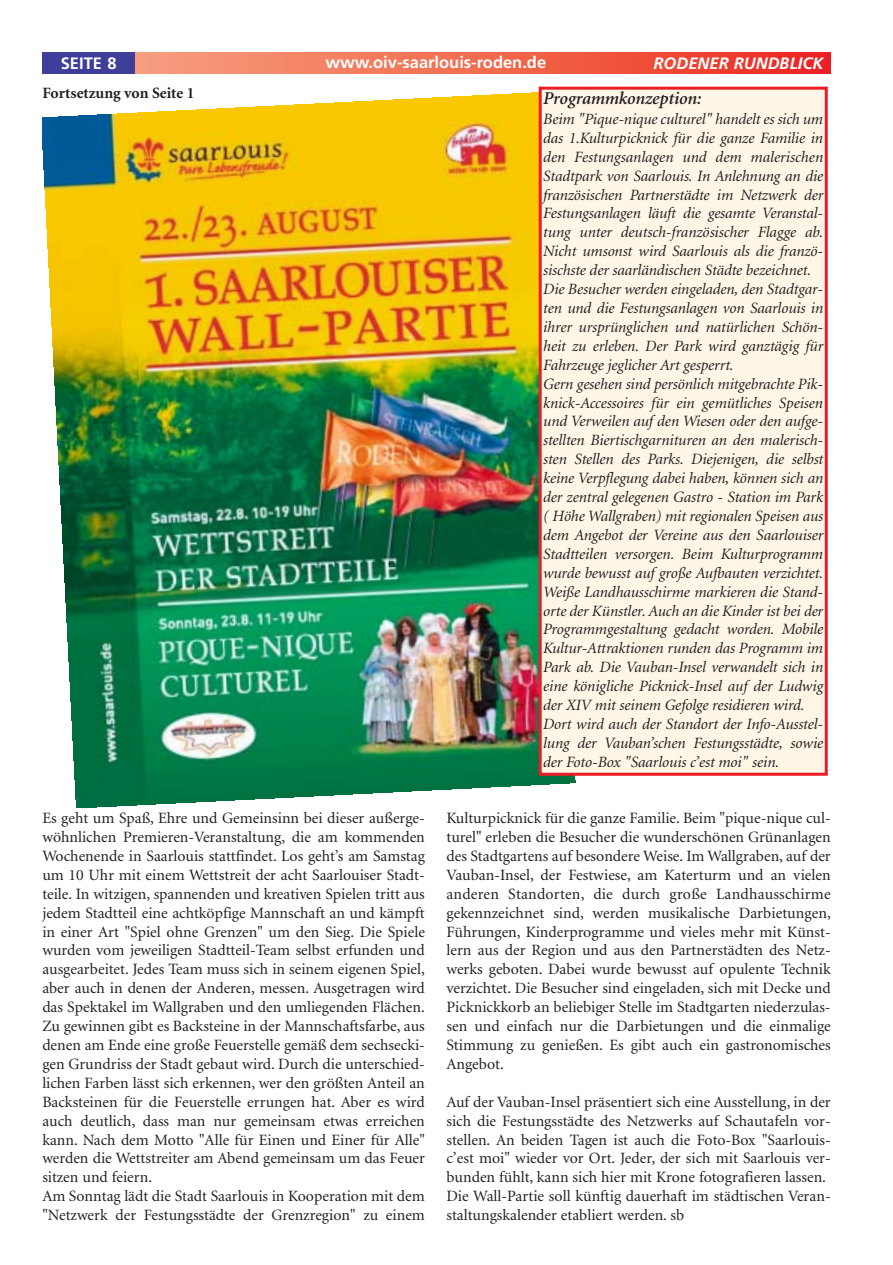
<style>
.page{position:relative;width:893px;height:1265px;background:#fff}
.page>*{position:absolute;margin:0;border:0;box-sizing:border-box;transform-origin:0 0}
.t1{font:italic 600 18px "Minion";letter-spacing:-.01em;color:#231f20}
.t2{font:700 16.5px "Frutiger";color:#fff}
.t3{font:italic 700 16.5px "Frutiger";color:#fff}
.t4{font:15.75px/18.9px "Minion";color:#231f20}
.t5{font:italic 15.75px/18.9px "Minion";letter-spacing:-.01em;color:#231f20}
.t6{font:700 15.75px "Minion";color:#231f20}
</style>
<div class="page">
<div style="left:64px;top:53px;width:766px;height:21px;background:linear-gradient(to right,#f8b088,#ed2a1e)"></div>
<div style="left:42px;top:53px;width:93px;height:21px;background:#3f3f99"></div>
<img style="left:42px;top:92px;width:534px;height:715px">
<div style="left:540px;top:88px;width:286px;height:686px;background:#fff6e8"></div>
<div style="left:538px;top:87px;width:289px;height:688px;border:3px solid #ed1c24"></div>
<p class="t2" style="left:61px;top:57px;width:57px">SEITE 8</p>
<p class="t2" style="left:325px;top:55px;width:222px">www.oiv-saarlouis-roden.de</p>
<p class="t3" style="left:653px;top:56px;width:172px">RODENER RUNDBLICK</p>
<p class="t6" style="left:42px;top:87px;width:154px">Fortsetzung von Seite 1</p>
<p class="t1" style="left:543px;top:91px;width:160px">Programmkonzeption:</p>
<p class="t5" style="left:543px;top:111px;width:281px">Beim "Pique-nique culturel" handelt es sich um das 1.Kulturpicknick für die ganze Familie in den Festungsanlagen und dem malerischen Stadtpark von Saarlouis. In Anlehnung an die französischen Partnerstädte im Netzwerk der Festungsanlagen läuft die gesamte Veranstal&shy;tung unter deutsch-französischer Flagge ab.<br>Nicht umsonst wird Saarlouis als die franzö&shy;sischste der saarländischen Städte bezeichnet.<br>Die Besucher werden eingeladen, den Stadtgar&shy;ten und die Festungsanlagen von Saarlouis in ihrer ursprünglichen und natürlichen Schön&shy;heit zu erleben. Der Park wird ganztägig für Fahrzeuge jeglicher Art gesperrt.<br>Gern gesehen sind persönlich mitgebrachte Pik&shy;knick-Accessoires für ein gemütliches Speisen und Verweilen auf den Wiesen oder den aufge&shy;stellten Biertischgarnituren an den malerisch&shy;sten Stellen des Parks. Diejenigen, die selbst keine Verpflegung dabei haben, können sich an der zentral gelegenen Gastro - Station im Park ( Höhe Wallgraben) mit regionalen Speisen aus dem Angebot der Vereine aus den Saarlouiser Stadtteilen versorgen. Beim Kulturprogramm wurde bewusst auf große Aufbauten verzichtet.<br>Weiße Landhausschirme markieren die Stand&shy;orte der Künstler. Auch an die Kinder ist bei der Programmgestaltung gedacht worden. Mobile Kultur-Attraktionen runden das Programm im Park ab. Die Vauban-Insel verwandelt sich in eine königliche Picknick-Insel auf der Ludwig der XIV mit seinem Gefolge residieren wird.<br>Dort wird auch der Standort der Info-Ausstel&shy;lung der Vauban’schen Festungsstädte, sowie der Foto-Box "Saarlouis c’est moi" sein.</p>
<p class="t4" style="left:42px;top:810px;width:384px">Es geht um Spaß, Ehre und Gemeinsinn bei dieser außerge&shy;wöhnlichen Premieren-Veranstaltung, die am kommenden Wochenende in Saarlouis stattfindet. Los geht’s am Samstag um 10 Uhr mit einem Wettstreit der acht Saarlouiser Stadt&shy;teile. In witzigen, spannenden und kreativen Spielen tritt aus jedem Stadtteil eine achtköpfige Mannschaft an und kämpft in einer Art "Spiel ohne Grenzen" um den Sieg. Die Spiele wurden vom jeweiligen Stadtteil-Team selbst erfunden und ausgearbeitet. Jedes Team muss sich in seinem eigenen Spiel, aber auch in denen der Anderen, messen. Ausgetragen wird das Spektakel im Wallgraben und den umliegenden Flächen.<br>Zu gewinnen gibt es Backsteine in der Mannschaftsfarbe, aus denen am Ende eine große Feuerstelle gemäß dem sechsecki&shy;gen Grundriss der Stadt gebaut wird. Durch die unterschied&shy;lichen Farben lässt sich erkennen, wer den größten Anteil an Backsteinen für die Feuerstelle errungen hat. Aber es wird auch deutlich, dass man nur gemeinsam etwas erreichen kann. Nach dem Motto "Alle für Einen und Einer für Alle" werden die Wettstreiter am Abend gemeinsam um das Feuer sitzen und feiern.<br>Am Sonntag lädt die Stadt Saarlouis in Kooperation mit dem "Netzwerk der Festungsstädte der Grenzregion" zu einem</p>
<p class="t4" style="left:446px;top:810px;width:386px;text-align:justify">Kulturpicknick für die ganze Familie. Beim "pique-nique cul&shy;turel" erleben die Besucher die wunderschönen Grünanlagen des Stadtgartens auf besondere Weise. Im Wallgraben, auf der Vauban-Insel, der Festwiese, am Katerturm und an vielen anderen Standorten, die durch große Landhausschirme gekennzeichnet sind, werden musikalische Darbietungen, Führungen, Kinderprogramme und vieles mehr mit Künst&shy;lern aus der Region und aus den Partnerstädten des Netz&shy;werks geboten. Dabei wurde bewusst auf opulente Technik verzichtet. Die Besucher sind eingeladen, sich mit Decke und Picknickkorb an beliebiger Stelle im Stadtgarten niederzulas&shy;sen und einfach nur die Darbietungen und die einmalige Stimmung zu genießen. Es gibt auch ein gastronomisches Angebot.</p>
<p class="t4" style="left:446px;top:1093px;width:386px">Auf der Vauban-Insel präsentiert sich eine Ausstellung, in der sich die Festungsstädte des Netzwerks auf Schautafeln vor&shy;stellen. An beiden Tagen ist auch die Foto-Box "Saarlouis&shy;c’est moi" wieder vor Ort. Jeder, der sich mit Saarlouis ver&shy;bunden fühlt, kann sich hier mit Krone fotografieren lassen.<br>Die Wall-Partie soll künftig dauerhaft im städtischen Veran&shy;staltungskalender etabliert werden. sb</p>
</div>
